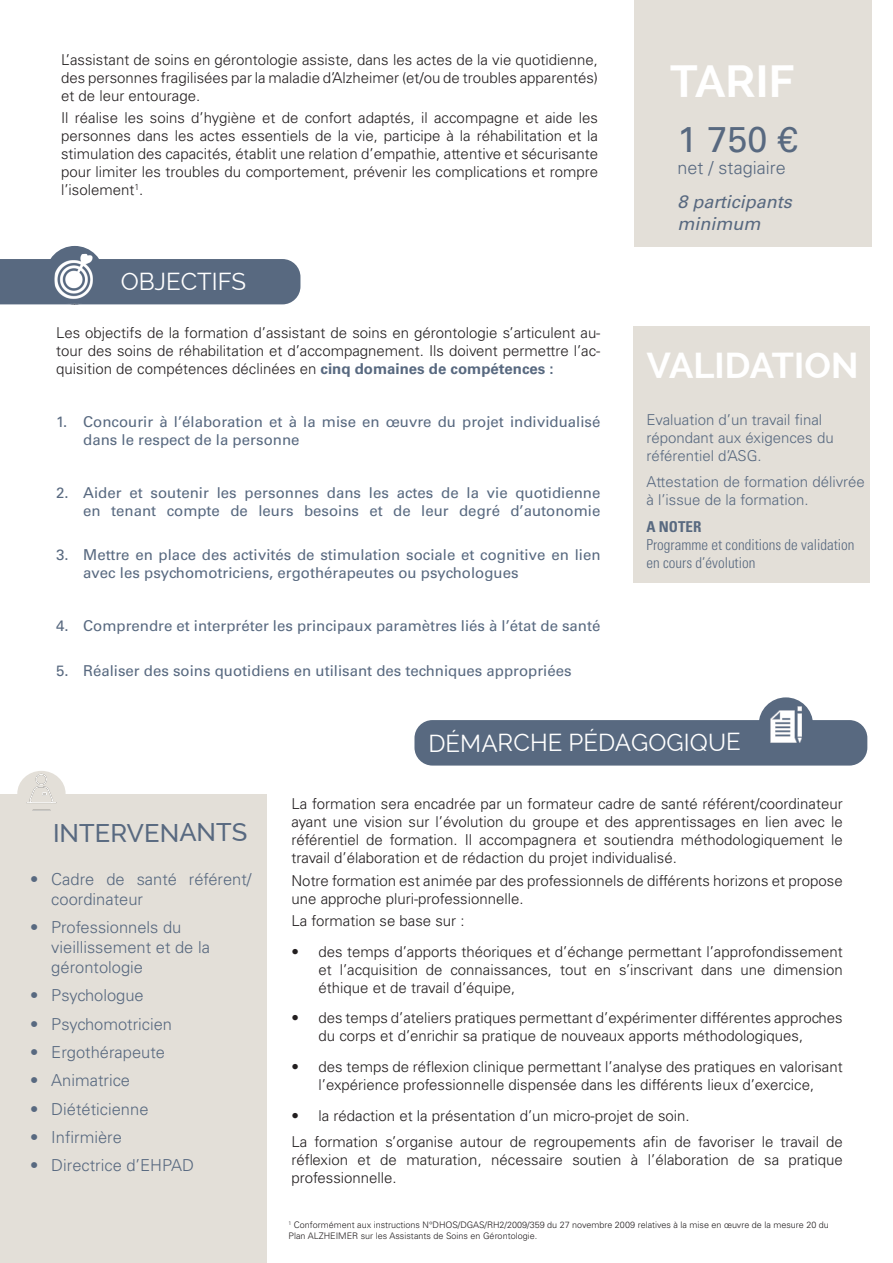
<style>
.page{position:relative;width:893px;height:1263px;background:#fff}
.page>*{position:absolute;margin:0;border:0;box-sizing:border-box;transform-origin:0 0}
.t1{font:700 45px "Raleway";letter-spacing:-.005em;color:#fff}
.t2{font:700 36px "Raleway";letter-spacing:-.005em;color:#fff}
.t3{font:36px "Univers LT Std";color:#586980}
.t4{font:500 25.5px "Raleway";letter-spacing:-.005em;color:#586980}
.t5{font:24px "Raleway";letter-spacing:-.005em;color:#fff}
.t6{font:italic 18px/21.6px "Univers LT Std";color:#586980}
.t7{font:300 18px "Univers LT Std";color:#586980}
.t8{font:300 16.5px/19.8px "Univers LT Std";color:#586980}
.t9{font:300 15px/18px "Univers LT Std";color:#231f20;text-align:justify}
.t10{font:15px/18px "Univers LT Std";color:#586980}
.t11{font:300 15px/18px "Univers LT Std";color:#586980}
.t12{font:300 condensed 15px/18px "Univers LT Std";color:#586980}
.t13{font:300 9px/10.8px "Univers LT Std";color:#231f20}
.s1{font-weight:700;color:#586980}
.s2{font-weight:700}
</style>
<div class="page">
<div style="left:0;top:259px;width:300px;height:45px;background:#586980"></div>
<div style="left:46px;top:246px;width:58px;height:58px;background:#586980;border-radius:50%"></div>
<img style="left:55px;top:254px;width:38px;height:50px">
<div style="left:634px;top:0;width:238px;height:247px;background:#e3dfd8"></div>
<div style="left:414px;top:720px;width:453px;height:45px;background:#586980;border-radius:18px"></div>
<div style="left:759px;top:697px;width:54px;height:55px;background:#586980;border-radius:50%"></div>
<img style="left:770px;top:706px;width:32px;height:36px">
<div style="left:0;top:794px;width:267px;height:469px;background:#e3dfd8"></div>
<img style="left:17px;top:771px;width:49px;height:40px">
<div style="left:634px;top:326px;width:236px;height:257px;background:#e3dfd8"></div>
<p class="t9" style="left:61px;top:51px;width:539px">L’assistant de soins en gérontologie assiste, dans les actes de la vie quotidienne, des personnes fragilisées par la maladie d’Alzheimer (et/ou de troubles apparentés) et de leur entourage.</p>
<p class="t9" style="left:61px;top:109px;width:539px">Il réalise les soins d’hygiène et de confort adaptés, il accompagne et aide les personnes dans les actes essentiels de la vie, participe à la réhabilitation et la stimulation des capacités, établit une relation d’empathie, attentive et sécurisante pour limiter les troubles du comportement, prévenir les complications et rompre l’isolement<sup>1</sup>.</p>
<p class="t5" style="left:121px;top:267px;width:127px">OBJECTIFS</p>
<p class="t9" style="left:56px;top:323px;width:546px">Les objectifs de la formation d’assistant de soins en gérontologie s’articulent au&shy;tour des soins de réhabilitation et d’accompagnement. Ils doivent permettre l’ac&shy;quisition de compétences déclinées en <span class="s1">cinq domaines de compétences :</span></p>
<p class="t10" style="left:83px;top:412px;width:519px;text-indent:-27px">1. Concourir à l’élaboration et à la mise en œuvre du projet individualisé dans le respect de la personne</p>
<p class="t10" style="left:56px;top:483px;width:546px;text-align:right">2. Aider et soutenir les personnes dans les actes de la vie quotidienne en tenant compte de leurs besoins et de leur degré d’autonomie</p>
<p class="t10" style="left:83px;top:546px;width:519px;text-indent:-27px">3. Mettre en place des activités de stimulation sociale et cognitive en lien avec les psychomotriciens, ergothérapeutes ou psychologues</p>
<p class="t10" style="left:56px;top:617px;width:546px">4. Comprendre et interpréter les principaux paramètres liés à l’état de santé</p>
<p class="t10" style="left:56px;top:661px;width:517px">5. Réaliser des soins quotidiens en utilisant des techniques appropriées</p>
<p class="t1" style="left:670px;top:55px;width:126px">TARIF</p>
<p class="t3" style="left:677px;top:118px;width:122px">1 750 €</p>
<p class="t7" style="left:677px;top:157px;width:110px">net / stagiaire</p>
<p class="t6" style="left:677px;top:192px;width:116px">8 participants minimum</p>
<p class="t2" style="left:647px;top:345px;width:213px">VALIDATION</p>
<p class="t11" style="left:646px;top:411px;width:189px">Evaluation d’un travail final répondant aux éxigences du référentiel d’ASG.</p>
<p class="t11" style="left:646px;top:473px;width:220px">Attestation de formation délivrée à l’issue de la formation.</p>
<p class="t12" style="left:646px;top:518px;width:210px"><span class="s2">A NOTER<br></span>Programme et conditions de validation en cours d’évolution</p>
<p class="t4" style="left:53px;top:818px;width:196px">INTERVENANTS</p>
<p class="t8" style="left:51px;top:869px;width:202px;text-indent:-21px">• Cadre de santé référent/ coordinateur</p>
<p class="t8" style="left:51px;top:918px;width:160px;text-indent:-21px">• Professionnels du vieillissement et de la gérontologie</p>
<p class="t8" style="left:30px;top:985px;width:115px">• Psychologue</p>
<p class="t8" style="left:30px;top:1014px;width:144px">• Psychomotricien</p>
<p class="t8" style="left:30px;top:1042px;width:136px">• Ergothérapeute</p>
<p class="t8" style="left:30px;top:1070px;width:102px">• Animatrice</p>
<p class="t8" style="left:30px;top:1099px;width:120px">• Diététicienne</p>
<p class="t8" style="left:30px;top:1127px;width:93px">• Infirmière</p>
<p class="t8" style="left:30px;top:1155px;width:165px">• Directrice d’EHPAD</p>
<p class="t5" style="left:428px;top:729px;width:314px">DÉMARCHE PÉDAGOGIQUE</p>
<p class="t9" style="left:291px;top:795px;width:553px">La formation sera encadrée par un formateur cadre de santé référent/coordinateur ayant une vision sur l’évolution du groupe et des apprentissages en lien avec le référentiel de formation. Il accompagnera et soutiendra méthodologiquement le travail d’élaboration et de rédaction du projet individualisé.</p>
<p class="t9" style="left:291px;top:871px;width:553px">Notre formation est animée par des professionnels de différents horizons et propose une approche pluri-professionnelle.</p>
<p class="t9" style="left:291px;top:911px;width:175px">La formation se base sur :</p>
<p class="t9" style="left:318px;top:942px;width:526px;text-indent:-27px">• des temps d’apports théoriques et d’échange permettant l’approfondissement et l’acquisition de connaissances, tout en s’inscrivant dans une dimension éthique et de travail d’équipe,</p>
<p class="t9" style="left:318px;top:1009px;width:526px;text-indent:-27px">• des temps d’ateliers pratiques permettant d’expérimenter différentes approches du corps et d’enrichir sa pratique de nouveaux apports méthodologiques,</p>
<p class="t9" style="left:291px;top:1058px;width:553px;text-align:center">• des temps de réflexion clinique permettant l’analyse des pratiques en valorisant l’expérience professionnelle dispensée dans les différents lieux d’exercice,</p>
<p class="t9" style="left:291px;top:1106px;width:400px">• la rédaction et la présentation d’un micro-projet de soin.</p>
<p class="t9" style="left:291px;top:1133px;width:553px">La formation s’organise autour de regroupements afin de favoriser le travail de réflexion et de maturation, nécessaire soutien à l’élaboration de sa pratique professionnelle.</p>
<p class="t13" style="left:288px;top:1219px;width:542px"><sup>1</sup> Conformément aux instructions N°DHOS/DGAS/RH2/2009/359 du 27 novembre 2009 relatives à la mise en œuvre de la mesure 20 du<br>Plan ALZHEIMER sur les Assistants de Soins en Gérontologie.</p>
</div>
